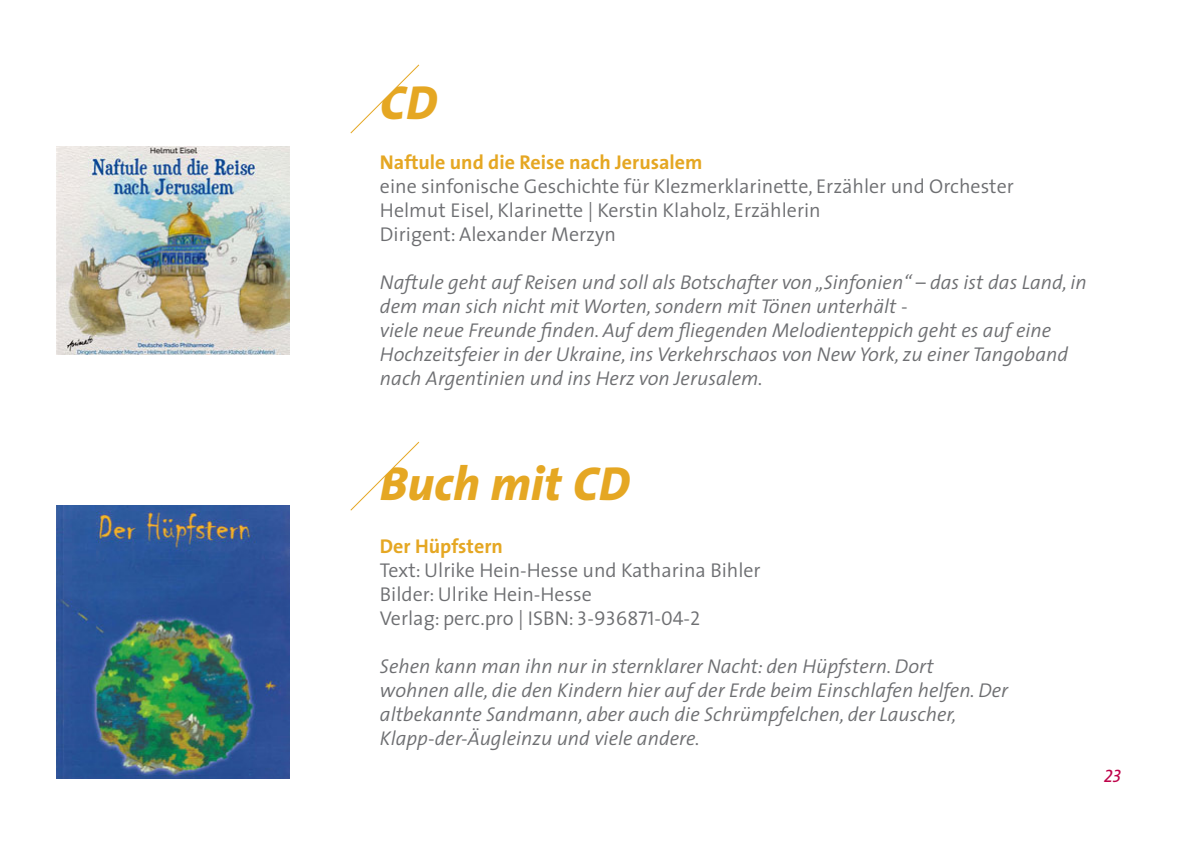
<style>
.page{position:relative;width:1191px;height:841px;background:#fff}
.page>*{position:absolute;margin:0;border:0;box-sizing:border-box;transform-origin:0 0}
.t1{font:italic 800 48px "The Sans";color:#e5a723}
.t2{font:italic 300 20px/24px "The Sans";color:#6d6e71}
.t3{font:300 20px/24px "The Sans";color:#6d6e71}
.t4{font:700 20px "The Sans";color:#e5a723}
.t5{font:italic 18px "The Sans Caps";color:#be034a}
.s1{font-family:"The Sans Semi Light Caps";font-weight:400}
</style>
<div class="page">
<img style="left:57px;top:146px;width:232px;height:208px">
<img style="left:57px;top:505px;width:232px;height:272px">
<svg style="left:350px;top:64px;width:70px;height:70px"></svg>
<svg style="left:350px;top:441px;width:70px;height:70px"></svg>
<h1 class="t1" style="left:380px;top:62px;width:59px">CD</h1>
<p class="t4" style="left:380px;top:145px;width:324px">Naftule und die Reise nach Jerusalem</p>
<p class="t3" style="left:380px;top:173px;width:635px">eine sinfonische Geschichte für Klezmerklarinette, Erzähler und Orchester<br>Helmut Eisel, Klarinette | Kerstin Klaholz, Erzählerin<br>Dirigent: Alexander Merzyn</p>
<p class="t2" style="left:380px;top:269px;width:708px">Naftule geht auf Reisen und soll als Botschafter von „Sinfonien“ – das ist das Land, in dem man sich nicht mit Worten, sondern mit Tönen unterhält -<br>viele neue Freunde finden. Auf dem fliegenden Melodienteppich geht es auf eine Hochzeitsfeier in der Ukraine, ins Verkehrschaos von New York, zu einer Tangoband nach Argentinien und ins Herz von Jerusalem.</p>
<h1 class="t1" style="left:380px;top:443px;width:251px">Buch mit CD</h1>
<p class="t4" style="left:380px;top:529px;width:124px">Der Hüpfstern</p>
<p class="t3" style="left:380px;top:557px;width:382px">Text: Ulrike Hein-Hesse und Katharina Bihler<br>Bilder: Ulrike Hein-Hesse<br>Verlag: perc.pro | ISBN: <span class="s1">3-936871-04-2</span></p>
<p class="t2" style="left:380px;top:653px;width:629px">Sehen kann man ihn nur in sternklarer Nacht: den Hüpfstern. Dort<br>wohnen alle, die den Kindern hier auf der Erde beim Einschlafen helfen. Der altbekannte Sandmann, aber auch die Schrümpfelchen, der Lauscher, Klapp-der-Äugleinzu und viele andere.</p>
<p class="t5" style="left:1103px;top:760px;width:19px">23</p>
</div>
